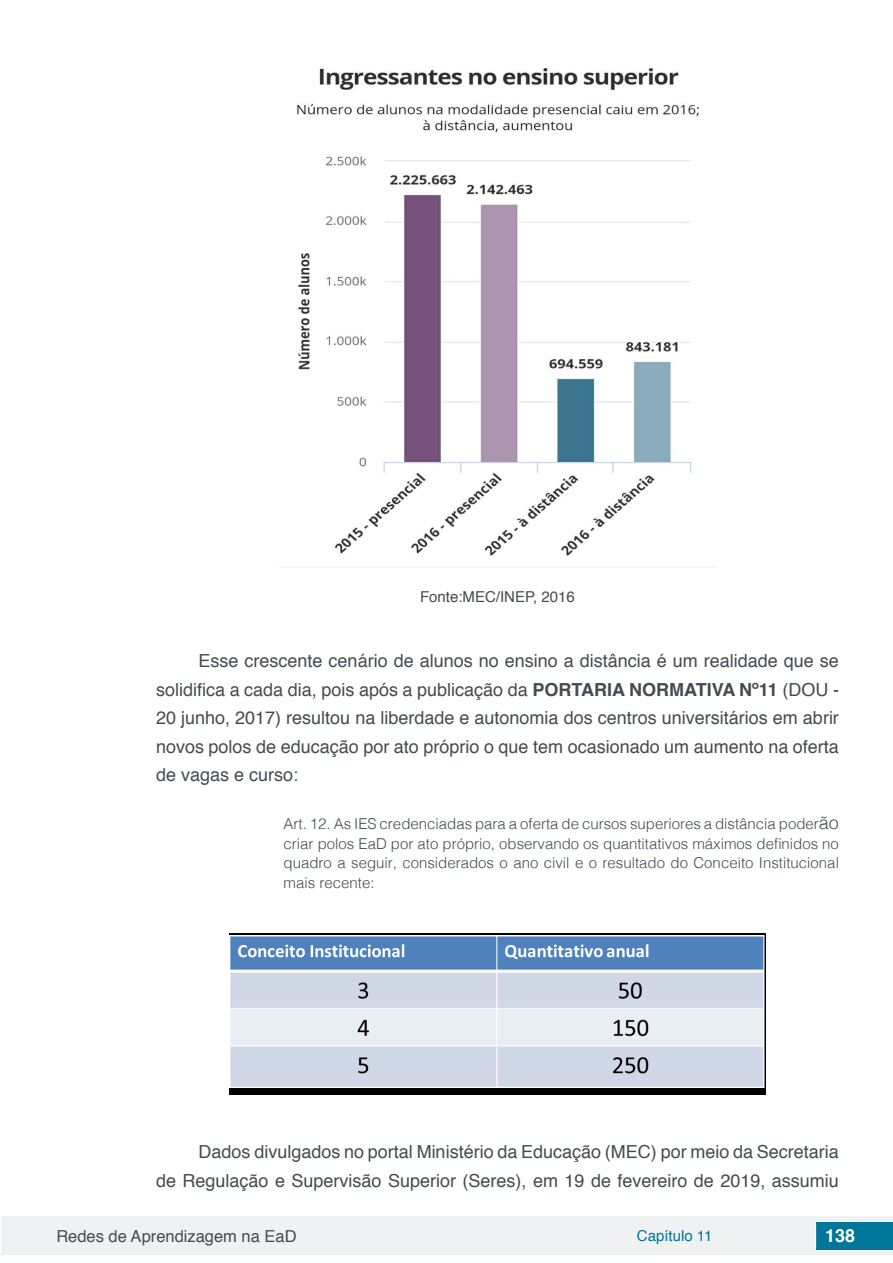
<style>
.page{position:relative;width:893px;height:1263px;background:#fff}
.page>*{position:absolute;margin:0;border:0;box-sizing:border-box;transform-origin:0 0}
.t1{font:18px/28.5px "Helvetica";color:#434c52;text-align:justify}
.t2{font:700 18px "Helvetica";color:#fff}
.t3{font:16.5px "Helvetica";color:#434c52}
.t4{font:300 15px/19.5px "Helvetica";color:#434c52;text-align:justify}
.t5{font:15px "Helvetica";color:#434c52}
.t6{font:15px "Helvetica";color:#007699}
.s1{font-weight:700}
.s2{font-size:18px}
</style>
<div class="page">
<div style="left:1px;top:1216px;width:891px;height:38px;background:#f0f1f2"></div>
<div style="left:816px;top:1222px;width:77px;height:27px;background:#007699"></div>
<svg style="left:815px;top:1224px;width:1px;height:24px"></svg>
<img style="left:297px;top:68px;width:402px;height:488px">
<img style="left:229px;top:933px;width:537px;height:161px">
<p class="t5" style="left:420px;top:585px;width:156px">Fonte:MEC/INEP, 2016</p>
<p class="t1" style="left:156px;top:647px;width:684px;text-indent:43px">Esse crescente cenário de alunos no ensino a distância é um realidade que se solidifica a cada dia, pois após a publicação da <span class="s1">PORTARIA NORMATIVA Nº11</span> (DOU - 20 junho, 2017) resultou na liberdade e autonomia dos centros universitários em abrir novos polos de educação por ato próprio o que tem ocasionado um aumento na oferta de vagas e curso:</p>
<p class="t4" style="left:284px;top:813px;width:557px">Art. 12. As IES credenciadas para a oferta de cursos superiores a distância poder<span class="s2">ão </span>criar polos EaD por ato próprio, observando os quantitativos máximos definidos no quadro a seguir, considerados o ano civil e o resultado do Conceito Institucional mais recente:</p>
<p class="t1" style="left:156px;top:1138px;width:684px;text-align:right">Dados divulgados no portal Ministério da Educação (MEC) por meio da Secretaria<br>de Regulação e Supervisão Superior (Seres), em 19 de fevereiro de 2019, assumiu</p>
<p class="t3" style="left:56px;top:1223px;width:242px">Redes de Aprendizagem na EaD</p>
<p class="t6" style="left:637px;top:1224px;width:77px">Capítulo 11</p>
<p class="t2" style="left:825px;top:1221px;width:32px">138</p>
</div>
